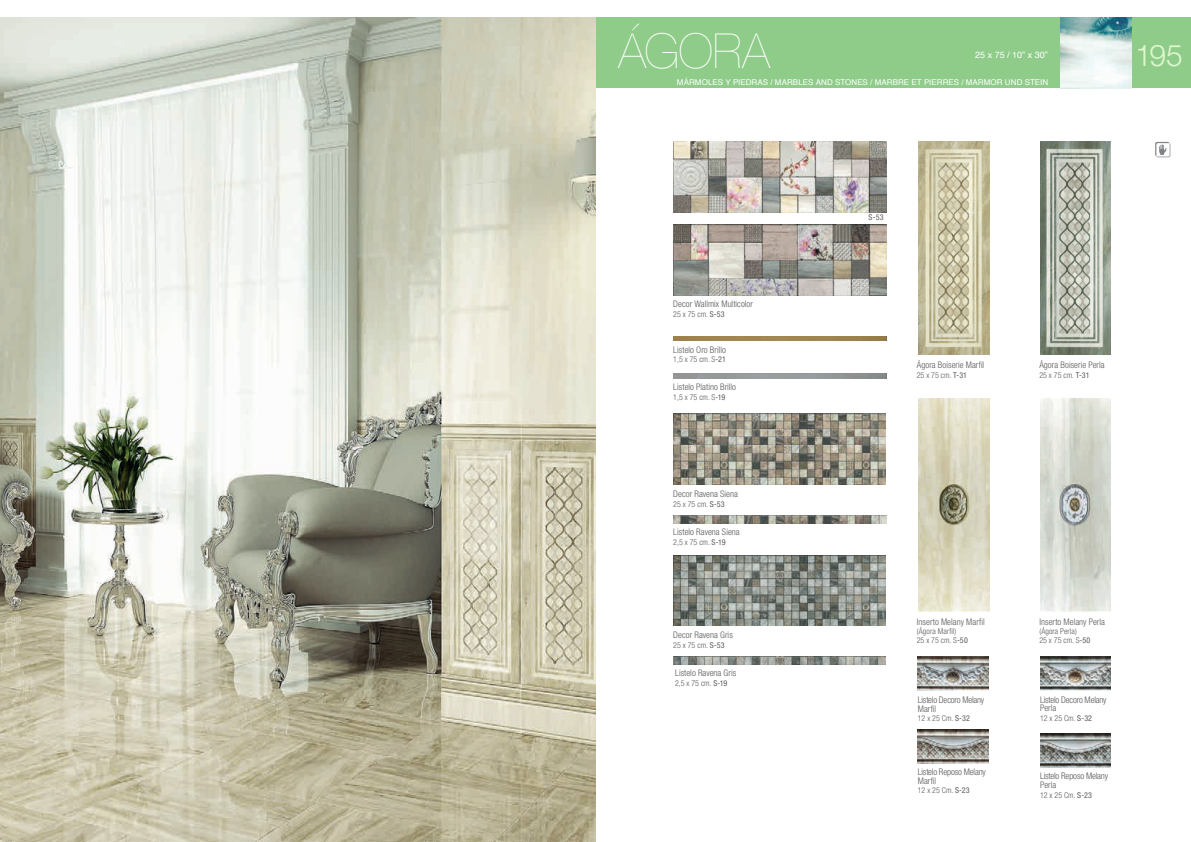
<style>
.page{position:relative;width:1191px;height:842px;background:#fff}
.page>*{position:absolute;margin:0;border:0;box-sizing:border-box;transform-origin:0 0}
.t1{font:200 48px "Helvetica Neue LT Pro";letter-spacing:-.01em;color:#fff}
.t2{font:300 30px "Helvetica Neue LT Pro";color:#dff8ce}
.t3{font:300 condensed 9px/8.5px "Helvetica Neue";letter-spacing:.005em;color:#57585a}
.t4{font:300 condensed 9px/8.5px "Helvetica Neue";letter-spacing:-.015em;color:#57585a}
.t5{font:300 condensed 9px/8.5px "Helvetica Neue";letter-spacing:-.02em;color:#57585a}
.t6{font:9px "Helvetica";color:#fff}
.t7{font:300 condensed 8px/9.6px "Helvetica Neue";color:#57585a}
.t8{font:8px "Helvetica";letter-spacing:.01em;color:#fff}
.t9{font:condensed 8px "Helvetica Neue";color:#57585a}
.s1{font-weight:400}
</style>
<div class="page">
<div style="left:595px;top:17px;width:596px;height:71px;background:#8fcc8a"></div>
<img style="left:0;top:17px;width:595px;height:825px">
<svg style="left:1155px;top:142px;width:15px;height:16px"></svg>
<img style="left:673px;top:224px;width:213px;height:71px">
<img style="left:673px;top:142px;width:213px;height:71px">
<img style="left:673px;top:555px;width:212px;height:71px">
<img style="left:673px;top:413px;width:212px;height:71px">
<img style="left:673px;top:657px;width:212px;height:8px">
<img style="left:673px;top:515px;width:213px;height:9px">
<img style="left:918px;top:142px;width:71px;height:212px">
<img style="left:918px;top:399px;width:71px;height:212px">
<img style="left:1040px;top:142px;width:71px;height:212px">
<img style="left:1040px;top:399px;width:71px;height:212px">
<img style="left:917px;top:657px;width:71px;height:34px">
<img style="left:917px;top:729px;width:71px;height:34px">
<img style="left:1040px;top:657px;width:71px;height:34px">
<img style="left:1040px;top:733px;width:71px;height:34px">
<img style="left:673px;top:336px;width:213px;height:4px">
<img style="left:1060px;top:18px;width:71px;height:70px">
<h1 class="t1" style="left:618px;top:23px;width:153px">ÁGORA</h1>
<p class="t8" style="left:677px;top:76px;width:373px">MÁRMOLES Y PIEDRAS / MARBLES AND STONES / MARBRE ET PIERRES / MARMOR UND STEIN</p>
<p class="t6" style="left:975px;top:48px;width:74px">25 x 75 / 10” x 30”</p>
<h2 class="t2" style="left:1135px;top:37px;width:49px">195</h2>
<p class="t3" style="left:673px;top:300px;width:81px">Decor Wallmix Multicolor</p>
<p class="t7" style="left:673px;top:309px;width:53px">25 x 75 cm. <span class="s1">S-53</span></p>
<p class="t3" style="left:673px;top:345px;width:54px">Listelo Oro Brillo</p>
<p class="t7" style="left:673px;top:354px;width:54px">1,5 x 75 cm. S<span class="s1">-21</span></p>
<p class="t3" style="left:673px;top:383px;width:64px">Listelo Platino Brillo</p>
<p class="t7" style="left:673px;top:392px;width:53px">1,5 x 75 cm. S<span class="s1">-19</span></p>
<p class="t3" style="left:673px;top:490px;width:66px">Decor Ravena Siena</p>
<p class="t7" style="left:673px;top:499px;width:53px">25 x 75 cm. <span class="s1">S-53</span></p>
<p class="t3" style="left:673px;top:528px;width:68px">Listelo Ravena Siena</p>
<p class="t7" style="left:673px;top:537px;width:54px">2,5 x 75 cm. <span class="s1">S-19</span></p>
<p class="t3" style="left:673px;top:630px;width:61px">Decor Ravena Gris</p>
<p class="t7" style="left:673px;top:640px;width:53px">25 x 75 cm. <span class="s1">S-53</span></p>
<p class="t3" style="left:675px;top:669px;width:63px">Listelo Ravena Gris</p>
<p class="t7" style="left:675px;top:678px;width:54px">2,5 x 75 cm. <span class="s1">S-19</span></p>
<p class="t9" style="left:868px;top:213px;width:17px">S-53</p>
<p class="t3" style="left:916px;top:361px;width:69px">Ágora Boiserie Marfil</p>
<p class="t7" style="left:916px;top:370px;width:52px">25 x 75 cm. <span class="s1">T-31</span></p>
<p class="t3" style="left:1039px;top:361px;width:67px">Ágora Boiserie Perla</p>
<p class="t7" style="left:1039px;top:370px;width:52px">25 x 75 cm. <span class="s1">T-31</span></p>
<p class="t3" style="left:916px;top:618px;width:69px">Inserto Melany Marfil</p>
<p class="t7" style="left:916px;top:626px;width:53px">(Ágora Marfil)<br>25 x 75 cm. S<span class="s1">-50</span></p>
<p class="t3" style="left:1039px;top:618px;width:67px">Inserto Melany Perla</p>
<p class="t7" style="left:1039px;top:626px;width:53px">(Ágora Perla)<br>25 x 75 cm. S<span class="s1">-50</span></p>
<p class="t4" style="left:917px;top:695px;width:68px">Listelo Decoro Melany<br>Marfil</p>
<p class="t7" style="left:917px;top:713px;width:54px">12 x 25 Cm. <span class="s1">S-32</span></p>
<p class="t5" style="left:1040px;top:695px;width:68px">Listelo Decoro Melany<br>Perla</p>
<p class="t7" style="left:1040px;top:713px;width:54px">12 x 25 Cm. <span class="s1">S-32</span></p>
<p class="t3" style="left:917px;top:767px;width:69px">Listelo Reposo Melany<br>Marfil</p>
<p class="t7" style="left:917px;top:785px;width:53px">12 x 25 Cm. <span class="s1">S-23</span></p>
<p class="t3" style="left:1040px;top:772px;width:69px">Listelo Reposo Melany<br>Perla</p>
<p class="t7" style="left:1040px;top:790px;width:53px">12 x 25 Cm. <span class="s1">S-23</span></p>
</div>
